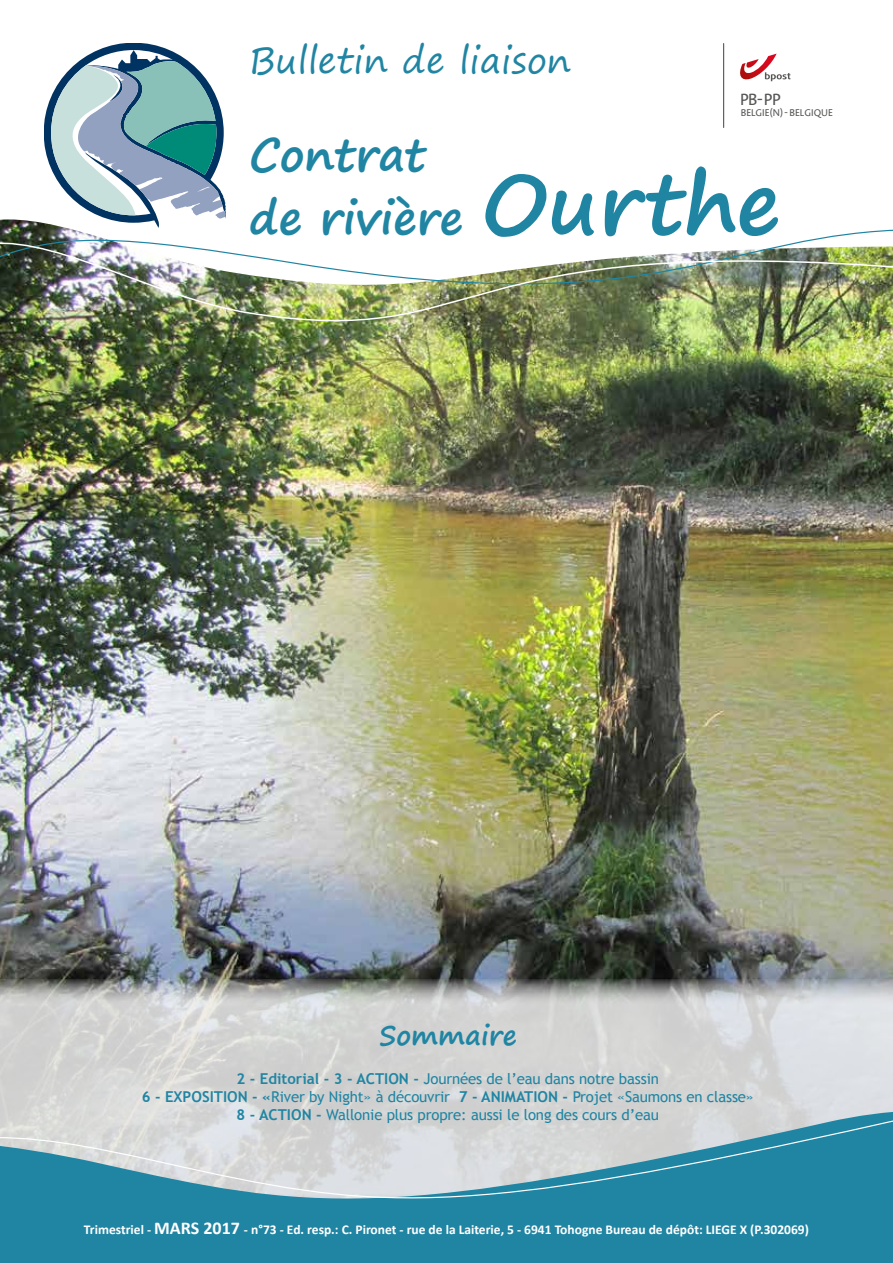
<style>
.page{position:relative;width:893px;height:1263px;background:#fff}
.page>*{position:absolute;margin:0;border:0;box-sizing:border-box;transform-origin:0 0}
.t1{font:700 45px/63.4px "Segoe Print";color:#2085a3}
.t2{font:36px "Segoe Print";color:#2085a3}
.t3{font:700 27px "Segoe Print";color:#2085a3}
.t4{font:16.5px "Aroma No 2 LT Com";color:#575756}
.t5{font:15px/18px "Trebuchet MS";letter-spacing:-.01em;color:#2085a3;text-align:center}
.t6{font:700 13.5px "Calibri";color:#fff}
.t7{font:9.9px "Aroma No 2 LT Com";letter-spacing:.005em;color:#575756}
.s1{font-size:84px}
.s2{font-weight:700}
.s3{font-size:18px}
</style>
<div class="page">
<svg style="left:44px;top:43px;width:182px;height:162px"></svg>
<svg style="left:740px;top:54px;width:50px;height:28px"></svg>
<hr style="left:723px;top:44px;width:1px;height:83px;background:#575756">
<img style="left:0;top:219px;width:159px;height:9px">
<img style="left:0;top:229px;width:893px;height:885px">
<svg style="left:0;top:1114px;width:893px;height:149px;background:#63a3b7"></svg>
<h2 class="t2" style="left:249px;top:28px;width:323px">Bulletin de liaison</h2>
<p class="t4" style="left:740px;top:88px;width:42px">PB- PP</p>
<p class="t7" style="left:741px;top:107px;width:94px">BELGIE(N)- BELGIQUE</p>
<h1 class="t1" style="left:249px;top:121px;width:533px">Contrat<br>de rivière <span class="s1">Ourthe</span></h1>
<h3 class="t3" style="left:379px;top:1010px;width:139px">Sommaire</h3>
<p class="t5" style="left:142px;top:1070px;width:614px"><span class="s2">2 - Editorial - 3 - ACTION -</span> Journées de l’eau dans notre bassin<br><span class="s2">6 - EXPOSITION - «</span>River by Night» à découvrir <span class="s2">7 - ANIMATION -</span> Projet «Saumons en classe»<br><span class="s2">8 - ACTION -</span> Wallonie plus propre: aussi le long des cours d’eau</p>
<p class="t6" style="left:84px;top:1221px;width:727px">Trimestriel - <span class="s3">MARS 2017</span> - n°73 - Ed. resp.: C. Pironet - rue de la Laiterie, 5 - 6941 Tohogne Bureau de dépôt: LIEGE X (P.302069)</p>
</div>
